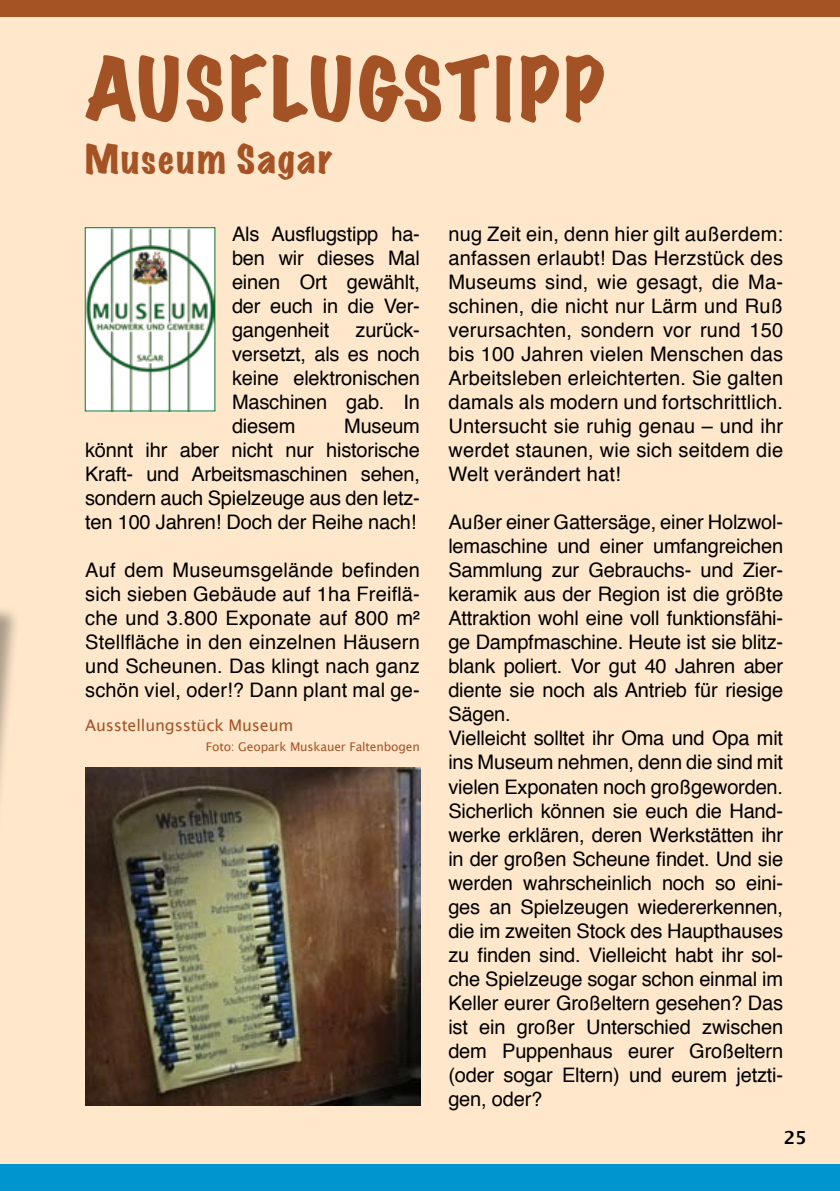
<style>
.page{position:relative;width:840px;height:1191px;background:#fff}
.page>*{position:absolute;margin:0;border:0;box-sizing:border-box;transform-origin:0 0}
.t1{font:expanded 78px "Marker Felt";letter-spacing:.055em;color:#a35225}
.t2{font:expanded 36px "Marker Felt";color:#a55325}
.t3{font:20px/24px "Helvetica";letter-spacing:-.01em;color:#000;text-align:justify}
.t4{font:600 18px "Lucida Sans";color:#000}
.t5{font:16px "Lucida Grande";letter-spacing:-.01em;color:#a55325}
.t6{font:12px "Lucida Grande";letter-spacing:-.01em;color:#a55325}
</style>
<div class="page">
<div style="left:0;top:0;width:839px;height:1191px;background:#fee7cb"></div>
<div style="left:0;top:566px;width:30px;height:625px;background:#000;opacity:.34"></div>
<div style="left:0;top:1164px;width:839px;height:27px;background:#0095cf"></div>
<div style="left:0;top:0;width:839px;height:17px;background:#a55325"></div>
<img style="left:85px;top:767px;width:335px;height:339px">
<img style="left:87px;top:230px;width:126px;height:179px">
<h1 class="t1" style="left:85px;top:32px;width:521px">ausflugstipp</h1>
<h2 class="t2" style="left:85px;top:133px;width:249px">Museum Sagar</h2>
<p class="t3" style="left:232px;top:223px;width:189px">Als Ausflugstipp ha&shy;ben wir dieses Mal einen Ort gewählt, der euch in die Ver&shy;gangenheit</p>
<p class="t3" style="left:232px;top:319px;width:189px;text-indent:123px">zurück&shy;versetzt, als es noch keine elektronischen Maschinen gab. In diesem</p>
<p class="t3" style="left:85px;top:415px;width:336px;text-indent:259px">Museum könnt ihr aber nicht nur historische Kraft- und Arbeitsmaschinen sehen, sondern auch Spielzeuge aus den letz&shy;ten 100 Jahren! Doch der Reihe nach!</p>
<p class="t3" style="left:85px;top:559px;width:336px">Auf dem Museumsgelände befinden sich sieben Gebäude auf 1ha Freiflä&shy;che und 3.800 Exponate auf 800 m²<br>Stellfläche in den einzelnen Häusern und Scheunen. Das klingt nach ganz schön viel, oder!? Dann plant mal ge-</p>
<p class="t5" style="left:85px;top:716px;width:210px">Ausstellungsstück Museum</p>
<p class="t6" style="left:206px;top:740px;width:215px">Foto: Geopark Muskauer Faltenbogen</p>
<p class="t3" style="left:448px;top:223px;width:336px">nug Zeit ein, denn hier gilt außerdem: anfassen erlaubt! Das Herzstück des Museums sind, wie gesagt, die Ma&shy;schinen, die nicht nur Lärm und Ruß verursachten, sondern vor rund 150 bis 100 Jahren vielen Menschen das Arbeitsleben erleichterten. Sie galten damals als modern und fortschrittlich.<br>Untersucht sie ruhig genau – und ihr werdet staunen, wie sich seitdem die Welt verändert hat!</p>
<p class="t3" style="left:448px;top:511px;width:336px;text-align:left">Außer einer Gattersäge, einer Holzwol&shy;lemaschine und einer umfangreichen Sammlung zur Gebrauchs- und Zier&shy;keramik aus der Region ist die größte Attraktion wohl eine voll funktionsfähi&shy;ge Dampfmaschine. Heute ist sie blitz&shy;blank poliert. Vor gut 40 Jahren aber diente sie noch als Antrieb für riesige Sägen.<br>Vielleicht solltet ihr Oma und Opa mit ins Museum nehmen, denn die sind mit vielen Exponaten noch großgeworden.<br>Sicherlich können sie euch die Hand&shy;werke erklären, deren Werkstätten ihr in der großen Scheune findet. Und sie werden wahrscheinlich noch so eini&shy;ges an Spielzeugen wiedererkennen, die im zweiten Stock des Haupthauses zu finden sind. Vielleicht habt ihr sol&shy;che Spielzeuge sogar schon einmal im Keller eurer Großeltern gesehen? Das ist ein großer Unterschied zwischen dem Puppenhaus eurer Großeltern (oder sogar Eltern) und eurem jetzti&shy;gen, oder?</p>
<p class="t4" style="left:783px;top:1126px;width:25px">25</p>
</div>
